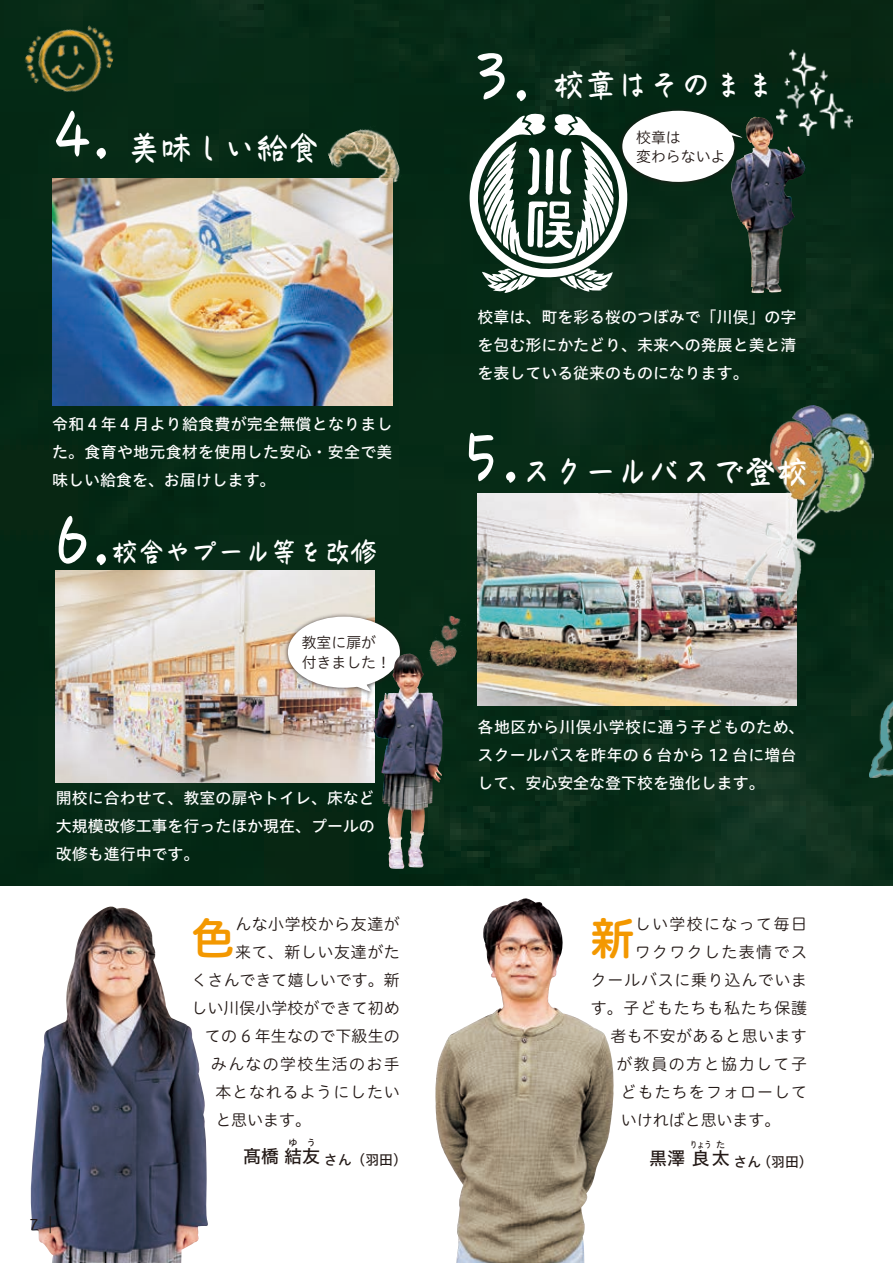
<style>
.page{position:relative;width:893px;height:1263px;background:#fff}
.page>*{position:absolute;margin:0;border:0;box-sizing:border-box;transform-origin:0 0}
.t1{font:500 63.75px "P Penpal Std N";color:#fff}
.t2{font:43.8px "Hiragino UD Sans R Std N W6";color:#f39800}
.t3{font:500 31.95px "P Penpal Std N";color:#fff}
.t4{font:500 26.55px "P Penpal Std N";color:#fff}
.t5{font:18px "Hiragino UD Sans Std N W5";letter-spacing:.05em;color:#231916}
.t6{font:15.9px/27.9px "Hiragino UD Sans Std N W5";color:#fff;text-align:justify}
.t7{font:15.9px "Hiragino UD Sans R Std N W3";letter-spacing:.045em;color:#231916}
.t8{font:15.9px "Hiragino UD Sans R Std N W3";letter-spacing:.005em;color:#231916}
.t9{font:15.9px "Hiragino UD Sans R Std N W3";letter-spacing:.09em;color:#231916}
.t10{font:15.9px "Hiragino UD Sans R Std N W3";letter-spacing:.015em;color:#231916}
.t11{font:15.9px "Hiragino UD Sans R Std N W3";letter-spacing:.085em;color:#231916}
.t12{font:15.9px "Hiragino UD Sans R Std N W3";letter-spacing:.095em;color:#231916}
.t13{font:15.9px "Hiragino UD Sans R Std N W3";letter-spacing:.065em;color:#231916}
.t14{font:15.9px "Hiragino UD Sans R Std N W3";color:#231916}
.t15{font:14.85px/19.2px "Hiragino UD Sans R Std N W3";color:#231916}
.t16{font:13.8px "Hiragino UD Sans Std N W5";color:#231916}
.t17{font:13.8px "Shin M Go Upr";color:#231916}
.t18{font:9px "Hiragino UD Sans Std N W5";color:#231916}
.t19{font:9px "Hiragino UD Sans Std N W5";color:#231916;scale:.8 1}
</style>
<div class="page">
<img style="left:0;top:0;width:893px;height:885px">
<img style="left:52px;top:179px;width:340px;height:226px">
<img style="left:56px;top:570px;width:319px;height:213px">
<img style="left:478px;top:493px;width:318px;height:213px">
<div style="left:283px;top:612px;width:122px;height:84px;background:#231916;opacity:.75"></div>
<svg style="left:288px;top:617px;width:112px;height:75px"></svg>
<div style="left:618px;top:106px;width:128px;height:81px;background:#032714"></div>
<svg style="left:470px;top:111px;width:261px;height:182px"></svg>
<img style="left:776px;top:50px;width:77px;height:85px">
<img style="left:324px;top:121px;width:80px;height:79px">
<img style="left:744px;top:405px;width:129px;height:198px">
<img style="left:870px;top:691px;width:23px;height:86px">
<img style="left:19px;top:9px;width:102px;height:96px">
<img style="left:425px;top:613px;width:42px;height:57px">
<img style="left:30px;top:906px;width:178px;height:357px">
<img style="left:731px;top:117px;width:76px;height:176px">
<img style="left:374px;top:654px;width:68px;height:215px">
<img style="left:435px;top:898px;width:179px;height:365px">
<svg style="left:50px;top:1216px;width:1px;height:17px"></svg>
<h1 class="t1" style="left:52px;top:88px;width:61px">4.</h1>
<h3 class="t3" style="left:128px;top:126px;width:193px">美味しい給食</h3>
<p class="t6" style="left:52px;top:409px;width:342px">令和４年４月より給食費が完全無償となりました。食育や地元食材を使用した安心・安全で美味しい給食を、お届けします。</p>
<h1 class="t1" style="left:52px;top:494px;width:61px">6.</h1>
<h3 class="t4" style="left:111px;top:533px;width:267px">校舎やプール等を改修</h3>
<p class="t15" style="left:302px;top:632px;width:91px">教室に扉が付きました!</p>
<p class="t6" style="left:56px;top:783px;width:320px">開校に合わせて、教室の扉やトイレ、床など大規模改修工事を行ったほか現在、プールの改修も進行中です。</p>
<p class="t17" style="left:30px;top:1214px;width:10px">7</p>
<h2 class="t2" style="left:191px;top:905px;width:45px">色</h2>
<p class="t7" style="left:235px;top:912px;width:166px">んな小学校から友達が</p>
<p class="t7" style="left:235px;top:940px;width:166px">来て、新しい友達がた</p>
<p class="t8" style="left:191px;top:968px;width:210px">くさんできて嬉しいです。新</p>
<p class="t8" style="left:191px;top:996px;width:210px">しい川俣小学校ができて初め</p>
<p class="t10" style="left:205px;top:1024px;width:197px">ての 6 年生なので下級生の</p>
<p class="t11" style="left:211px;top:1052px;width:190px">みんなの学校生活のお手</p>
<p class="t7" style="left:215px;top:1080px;width:186px">本となれるようにしたい</p>
<p class="t7" style="left:215px;top:1108px;width:97px">と思います。</p>
<p class="t5" style="left:243px;top:1142px;width:79px">髙橋結友</p>
<p class="t18" style="left:289px;top:1136px;width:29px">ゆ う</p>
<p class="t16" style="left:324px;top:1149px;width:84px">さん（羽田）</p>
<h1 class="t1" style="left:472px;top:30px;width:61px">3.</h1>
<h3 class="t3" style="left:553px;top:63px;width:225px">校章はそのまま</h3>
<p class="t15" style="left:636px;top:127px;width:91px">校章は<br>変わらないよ</p>
<p class="t6" style="left:478px;top:302px;width:320px">校章は、町を彩る桜のつぼみで「川俣」の字を包む形にかたどり、未来への発展と美と清を表している従来のものになります。</p>
<h1 class="t1" style="left:462px;top:411px;width:61px">5.</h1>
<h3 class="t3" style="left:521px;top:450px;width:289px">スクールバスで登校</h3>
<p class="t6" style="left:478px;top:712px;width:328px;text-align:left">各地区から川俣小学校に通う子どものため、スクールバスを昨年の 6 台から 12 台に増台して、安心安全な登下校を強化します。</p>
<h2 class="t2" style="left:591px;top:905px;width:45px">新</h2>
<p class="t9" style="left:635px;top:912px;width:174px">しい学校になって毎日</p>
<p class="t9" style="left:635px;top:940px;width:174px">ワクワクした表情でス</p>
<p class="t7" style="left:591px;top:968px;width:218px">クールバスに乗り込んでいま</p>
<p class="t7" style="left:591px;top:996px;width:218px">す。子どもたちも私たち保護</p>
<p class="t7" style="left:610px;top:1024px;width:198px">者も不安があると思います</p>
<p class="t12" style="left:616px;top:1052px;width:192px">が教員の方と協力して子</p>
<p class="t13" style="left:621px;top:1080px;width:188px">どもたちをフォローして</p>
<p class="t14" style="left:621px;top:1108px;width:161px">いければと思います。</p>
<p class="t19" style="left:690px;top:1138px;width:29px">りょう</p>
<p class="t18" style="left:716px;top:1138px;width:11px">た</p>
<p class="t5" style="left:649px;top:1145px;width:82px">黒澤良太</p>
<p class="t16" style="left:757px;top:1151px;width:57px">（羽田(</p>
<p class="t16" style="left:733px;top:1151px;width:29px">さん</p>
</div>
